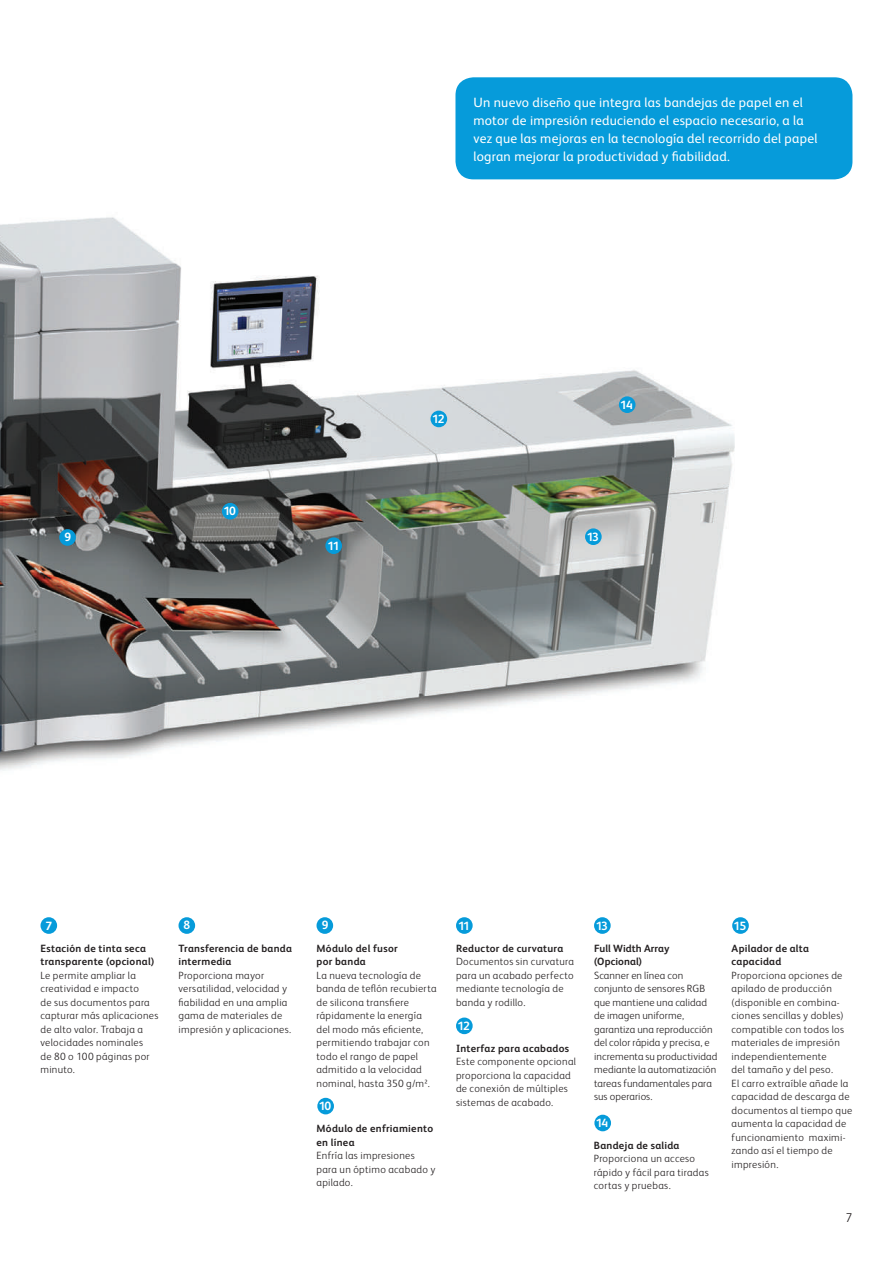
<style>
.page{position:relative;width:893px;height:1263px;background:#fff}
.page>*{position:absolute;margin:0;border:0;box-sizing:border-box;transform-origin:0 0}
.t1{font:13.5px/18px "Xerox Sans";letter-spacing:.02em;color:#fff}
.t2{font:300 12.75px "Xerox Sans";color:#231f20}
.t3{font:700 12px "Xerox Sans";letter-spacing:-.09em;color:#fff}
.t4{font:300 10.5px/13.5px "Xerox Sans";letter-spacing:.025em;color:#231f20}
.t5{font:700 10.5px/13.5px "Xerox Sans";letter-spacing:.025em;color:#231f20}
.t6{font:700 10.5px/13.5px "Xerox Sans";letter-spacing:.005em;color:#231f20}
</style>
<div class="page">
<img style="left:0;top:168px;width:764px;height:603px">
<div style="left:430px;top:411px;width:17px;height:16px;background:#069bda;border-radius:50%"></div>
<div style="left:222px;top:503px;width:17px;height:16px;background:#069bda;border-radius:50%"></div>
<div style="left:59px;top:529px;width:17px;height:17px;background:#069bda;border-radius:50%"></div>
<div style="left:325px;top:537px;width:17px;height:17px;background:#069bda;border-radius:50%"></div>
<div style="left:585px;top:528px;width:17px;height:17px;background:#069bda;border-radius:50%"></div>
<div style="left:619px;top:396px;width:16px;height:17px;background:#069bda;border-radius:50%"></div>
<div style="left:41px;top:917px;width:16px;height:17px;background:#069bda;border-radius:50%"></div>
<div style="left:179px;top:917px;width:16px;height:17px;background:#069bda;border-radius:50%"></div>
<div style="left:317px;top:917px;width:16px;height:17px;background:#069bda;border-radius:50%"></div>
<div style="left:317px;top:1098px;width:17px;height:16px;background:#069bda;border-radius:50%"></div>
<div style="left:456px;top:917px;width:17px;height:17px;background:#069bda;border-radius:50%"></div>
<div style="left:456px;top:1017px;width:17px;height:17px;background:#069bda;border-radius:50%"></div>
<div style="left:594px;top:917px;width:17px;height:17px;background:#069bda;border-radius:50%"></div>
<div style="left:732px;top:917px;width:17px;height:17px;background:#069bda;border-radius:50%"></div>
<div style="left:455px;top:77px;width:397px;height:102px;background:#069bda;border-radius:18px"></div>
<div style="left:594px;top:1115px;width:17px;height:16px;background:#069bda;border-radius:50%"></div>
<p class="t3" style="left:64px;top:529px;width:8px">9</p>
<p class="t3" style="left:223px;top:503px;width:14px">10</p>
<p class="t3" style="left:327px;top:538px;width:13px">11</p>
<p class="t1" style="left:473px;top:93px;width:345px">Un nuevo diseño que integra las bandejas de papel en el motor de impresión reduciendo el espacio necesario, a la vez que las mejoras en la tecnología del recorrido del papel logran mejorar la productividad y fiabilidad.</p>
<p class="t3" style="left:432px;top:411px;width:14px">12</p>
<p class="t3" style="left:620px;top:396px;width:14px">14</p>
<p class="t3" style="left:587px;top:528px;width:14px">13</p>
<p class="t3" style="left:46px;top:917px;width:8px">7</p>
<p class="t3" style="left:183px;top:917px;width:8px">8</p>
<p class="t3" style="left:322px;top:917px;width:8px">9</p>
<p class="t5" style="left:40px;top:941px;width:115px">Estación de tinta seca transparente (opcional)</p>
<p class="t4" style="left:40px;top:968px;width:119px">Le permite ampliar la creatividad e impacto<br>de sus documentos para capturar más aplicaciones de alto valor. Trabaja a velocidades nominales<br>de 80 o 100 páginas por minuto.</p>
<p class="t5" style="left:178px;top:941px;width:115px">Transferencia de banda intermedia</p>
<p class="t4" style="left:178px;top:968px;width:114px">Proporciona mayor versatilidad, velocidad y fiabilidad en una amplia gama de materiales de impresión y aplicaciones.</p>
<p class="t5" style="left:316px;top:941px;width:83px">Módulo del fusor por banda</p>
<p class="t4" style="left:316px;top:968px;width:122px">La nueva tecnología de banda de teflón recubierta de silicona transfiere rápidamente la energía del modo más eficiente, permitiendo trabajar con todo el rango de papel admitido a la velocidad nominal, hasta 350 g/m².</p>
<p class="t3" style="left:319px;top:1098px;width:14px">10</p>
<p class="t5" style="left:316px;top:1121px;width:118px">Módulo de enfriamiento en línea</p>
<p class="t4" style="left:316px;top:1148px;width:120px">Enfría las impresiones para un óptimo acabado y apilado.</p>
<p class="t3" style="left:458px;top:918px;width:13px">11</p>
<p class="t5" style="left:456px;top:941px;width:109px">Reductor de curvatura</p>
<p class="t4" style="left:456px;top:954px;width:119px">Documentos sin curvatura para un acabado perfecto mediante tecnología de banda y rodillo.</p>
<p class="t3" style="left:458px;top:1017px;width:14px">12</p>
<p class="t5" style="left:456px;top:1041px;width:115px">Interfaz para acabados</p>
<p class="t4" style="left:456px;top:1054px;width:121px">Este componente opcional proporciona la capacidad de conexión de múltiples sistemas de acabado.</p>
<p class="t3" style="left:596px;top:917px;width:14px">13</p>
<p class="t3" style="left:733px;top:917px;width:14px">15</p>
<p class="t6" style="left:594px;top:941px;width:77px">Full Width Array (Opcional)</p>
<p class="t4" style="left:594px;top:968px;width:125px">Scanner en línea con conjunto de sensores RGB que mantiene una calidad de imagen uniforme, garantiza una reproducción del color rápida y precisa, e incrementa su productividad mediante la automatización tareas fundamentales para sus operarios.</p>
<p class="t3" style="left:596px;top:1115px;width:14px">14</p>
<p class="t5" style="left:594px;top:1138px;width:87px">Bandeja de salida</p>
<p class="t4" style="left:594px;top:1151px;width:116px">Proporciona un acceso rápido y fácil para tiradas cortas y pruebas.</p>
<p class="t5" style="left:732px;top:941px;width:79px">Apilador de alta capacidad</p>
<p class="t4" style="left:732px;top:968px;width:122px">Proporciona opciones de apilado de producción (disponible en combina&shy;ciones sencillas y dobles) compatible con todos los materiales de impresión independientemente<br>del tamaño y del peso.<br>El carro extraíble añade la capacidad de descarga de documentos al tiempo que aumenta la capacidad de funcionamiento maximi&shy;zando así el tiempo de impresión.</p>
<p class="t2" style="left:846px;top:1210px;width:8px">7</p>
</div>
